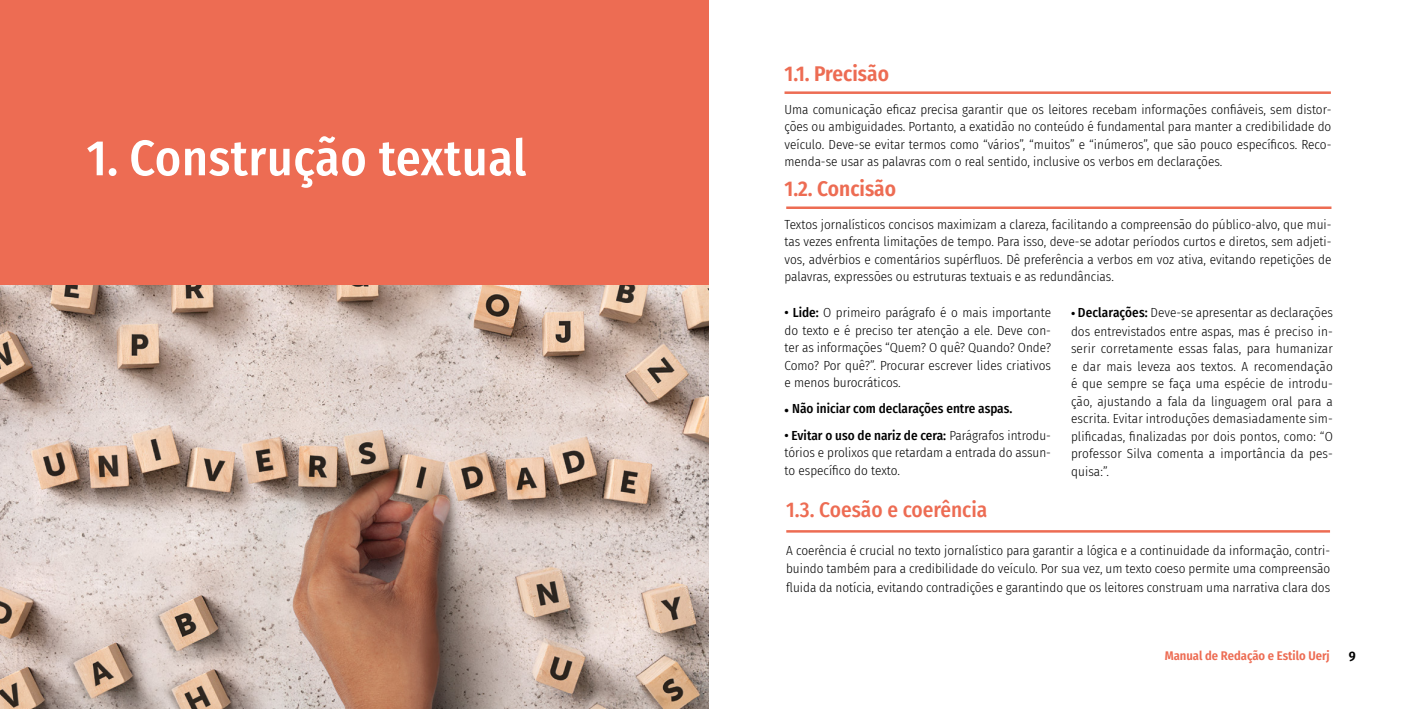
<style>
.page{position:relative;width:1418px;height:709px;background:#fff}
.page>*{position:absolute;margin:0;border:0;box-sizing:border-box;transform-origin:0 0}
.titulo_CAPITULO{font:500 50px "Fira Sans Condensed";letter-spacing:.01em;color:#fff}
.Paragrafo_de_texto{font:600 21.25px "Fira Sans Condensed";color:#ed6c53}
.Paragrafo_de_texto-2{font:500 21.25px "Fira Sans Condensed";color:#ed6c53}
.t1{font:600 13.75px "Fira Sans Condensed";color:#000}
.Paragrafo_de_texto-3{font:300 13.12px/17.5px "Fira Sans Condensed";color:#000;text-align:justify}
.Paragrafo_de_texto-4{font:500 13.12px "Fira Sans Condensed";color:#000}
.t2{font:600 12.5px "Fira Sans Condensed";color:#ed6c53}
.s1{font-weight:500}
.s2{font-weight:700}
</style>
<div class="page">
<img style="left:0;top:284px;width:709px;height:425px">
<div style="left:0;top:0;width:709px;height:284px;background:#ed6c53"></div>
<hr style="left:784px;top:91px;width:546px;height:3px;background:#ed6c53">
<hr style="left:786px;top:206px;width:545px;height:3px;background:#ed6c53">
<hr style="left:786px;top:530px;width:543px;height:2px;background:#ed6c53">
<p class="titulo_CAPITULO" style="left:86px;top:118px;width:441px">1. Construção textual</p>
<p class="Paragrafo_de_texto" style="left:784px;top:56px;width:106px">1.1. Precisão</p>
<p class="Paragrafo_de_texto-3" style="left:784px;top:100px;width:548px">Uma comunicação eficaz precisa garantir que os leitores recebam informações confiáveis, sem distor&shy;ções ou ambiguidades. Portanto, a exatidão no conteúdo é fundamental para manter a credibilidade do veículo. Deve-se evitar termos como “vários”, “muitos” e “inúmeros”, que são pouco específicos. Reco&shy;menda-se usar as palavras com o real sentido, inclusive os verbos em declarações.</p>
<p class="Paragrafo_de_texto" style="left:784px;top:171px;width:113px">1.2. Concisão</p>
<p class="Paragrafo_de_texto-3" style="left:784px;top:215px;width:548px">Textos jornalísticos concisos maximizam a clareza, facilitando a compreensão do público-alvo, que mui&shy;tas vezes enfrenta limitações de tempo. Para isso, deve-se adotar períodos curtos e diretos, sem adjeti&shy;vos, advérbios e comentários supérfluos. Dê preferência a verbos em voz ativa, evitando repetições de palavras, expressões ou estruturas textuais e as redundâncias.</p>
<p class="Paragrafo_de_texto-3" style="left:784px;top:304px;width:268px"><span class="s1">• Lide:</span> O primeiro parágrafo é o mais importante do texto e é preciso ter atenção a ele. Deve con&shy;ter as informações “Quem? O quê? Quando? Onde?<br>Como? Por quê?”. Procurar escrever lides criativos e menos burocráticos.</p>
<p class="Paragrafo_de_texto-4" style="left:784px;top:398px;width:229px"><span class="s2">•</span> Não iniciar com declarações entre aspas.</p>
<p class="Paragrafo_de_texto-3" style="left:784px;top:426px;width:268px"><span class="s1">• Evitar o uso de nariz de cera:</span> Parágrafos introdu&shy;tórios e prolixos que retardam a entrada do assun&shy;to específico do texto.</p>
<p class="Paragrafo_de_texto-3" style="left:1070px;top:303px;width:263px;line-height:18.8px"><span class="s1">• Declarações:</span> Deve-se apresentar as declarações dos entrevistados entre aspas, mas é preciso in-</p>
<p class="Paragrafo_de_texto-3" style="left:1070px;top:340px;width:263px">serir corretamente essas falas, para humanizar e dar mais leveza aos textos. A recomendação é que sempre se faça uma espécie de introdu&shy;ção, ajustando a fala da linguagem oral para a escrita. Evitar introduções demasiadamente sim&shy;plificadas, finalizadas por dois pontos, como: “O professor Silva comenta a importância da pes&shy;quisa:”.</p>
<p class="Paragrafo_de_texto-2" style="left:786px;top:492px;width:203px">1.3. Coesão e coerência</p>
<p class="Paragrafo_de_texto-3" style="left:786px;top:540px;width:545px;line-height:18.8px">A coerência é crucial no texto jornalístico para garantir a lógica e a continuidade da informação, contri&shy;buindo também para a credibilidade do veículo. Por sua vez, um texto coeso permite uma compreensão fluida da notícia, evitando contradições e garantindo que os leitores construam uma narrativa clara dos</p>
<p class="t2" style="left:1164px;top:646px;width:166px">Manual de Redação e Estilo Uerj</p>
<p class="t1" style="left:1348px;top:644px;width:8px">9</p>
</div>
